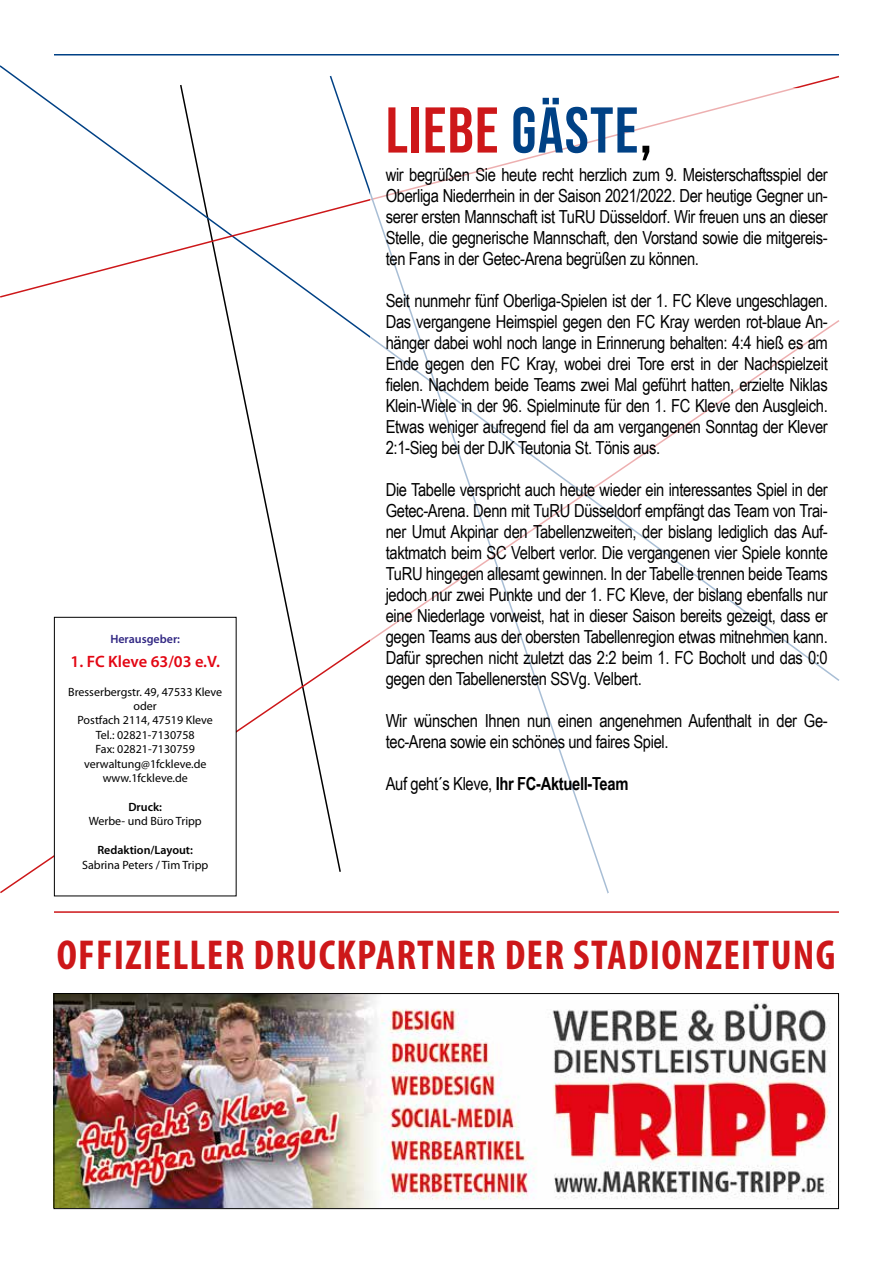
<style>
.page{position:relative;width:893px;height:1263px;background:#fff}
.page>*{position:absolute;margin:0;border:0;box-sizing:border-box;transform-origin:0 0}
.t1{font:64.5px "Bebas Neue";letter-spacing:.02em;color:#cd1719}
.t2{font:700 condensed 42px "Myriad Pro";letter-spacing:.03em;color:#cd1719}
.t3{font:18px/21px "Arial Narrow";letter-spacing:-.02em;color:#000;text-align:justify}
.t4{font:700 18px "Arial Narrow";letter-spacing:-.02em;color:#000}
.t5{font:600 16.5px "Myriad Pro";color:#e30613}
.t6{font:12px/14.4px "Myriad Pro";color:#000;text-align:center}
.t7{font:600 12px "Myriad Pro";color:#000}
.t8{font:600 12px "Myriad Pro";color:#312783}
.s1{color:#004185}
.s2{color:#000}
.s3{font-weight:400}
</style>
<div class="page">
<svg style="left:0;top:75px;width:839px;height:224px"></svg>
<svg style="left:329px;top:75px;width:281px;height:243px"></svg>
<svg style="left:0;top:318px;width:608px;height:577px"></svg>
<hr style="left:54px;top:54px;width:785px;height:2px;background:#004185">
<hr style="left:54px;top:911px;width:785px;height:2px;background:#cd1719">
<div style="left:370px;top:88px;width:487px;height:805px;background:#fff"></div>
<img style="left:56px;top:995px;width:775px;height:212px">
<div style="left:54px;top:993px;width:785px;height:216px;border:1px solid #000"></div>
<div style="left:54px;top:617px;width:182px;height:279px;background:#fff"></div>
<div style="left:54px;top:617px;width:183px;height:279px;border:1px solid #000"></div>
<p class="t8" style="left:110px;top:631px;width:71px">Herausgeber:</p>
<p class="t5" style="left:71px;top:651px;width:151px">1. FC Kleve 63/03 e.V.</p>
<p class="t6" style="left:68px;top:684px;width:156px">Bresserbergstr. 49, 47533 Kleve oder<br>Postfach 2114, 47519 Kleve<br>Tel.: 02821-7130758<br>Fax: 02821-7130759 verwaltung@1fckleve.de www.1fckleve.de</p>
<p class="t7" style="left:128px;top:799px;width:35px">Druck:</p>
<p class="t6" style="left:89px;top:814px;width:115px">Werbe- und Büro Tripp</p>
<p class="t7" style="left:97px;top:842px;width:97px">Redaktion/Layout:</p>
<p class="t6" style="left:82px;top:857px;width:128px">Sabrina Peters / Tim Tripp</p>
<h1 class="t1" style="left:386px;top:94px;width:268px">LIEBE <span class="s1">GÄSTE</span><span class="s2">,</span></h1>
<p class="t3" style="left:386px;top:163px;width:444px">wir begrüßen Sie heute recht herzlich zum 9. Meisterschaftsspiel der Oberliga Niederrhein in der Saison 2021/2022. Der heutige Gegner un&shy;serer ersten Mannschaft ist TuRU Düsseldorf. Wir freuen uns an dieser Stelle, die gegnerische Mannschaft, den Vorstand sowie die mitgereis&shy;ten Fans in der Getec-Arena begrüßen zu können.</p>
<p class="t3" style="left:386px;top:289px;width:444px">Seit nunmehr fünf Oberliga-Spielen ist der 1. FC Kleve ungeschlagen.<br>Das vergangene Heimspiel gegen den FC Kray werden rot-blaue An&shy;hänger dabei wohl noch lange in Erinnerung behalten: 4:4 hieß es am Ende gegen den FC Kray, wobei drei Tore erst in der Nachspielzeit fielen. Nachdem beide Teams zwei Mal geführt hatten, erzielte Niklas Klein-Wiele in der 96. Spielminute für den 1. FC Kleve den Ausgleich.<br>Etwas weniger aufregend fiel da am vergangenen Sonntag der Klever 2:1-Sieg bei der DJK Teutonia St. Tönis aus.</p>
<p class="t3" style="left:386px;top:478px;width:444px">Die Tabelle verspricht auch heute wieder ein interessantes Spiel in der Getec-Arena. Denn mit TuRU Düsseldorf empfängt das Team von Trai&shy;ner Umut Akpinar den Tabellenzweiten, der bislang lediglich das Auf&shy;taktmatch beim SC Velbert verlor. Die vergangenen vier Spiele konnte TuRU hingegen allesamt gewinnen. In der Tabelle trennen beide Teams jedoch nur zwei Punkte und der 1. FC Kleve, der bislang ebenfalls nur eine Niederlage vorweist, hat in dieser Saison bereits gezeigt, dass er gegen Teams aus der obersten Tabellenregion etwas mitnehmen kann.<br>Dafür sprechen nicht zuletzt das 2:2 beim 1. FC Bocholt und das 0:0 gegen den Tabellenersten SSVg. Velbert.</p>
<p class="t3" style="left:386px;top:709px;width:444px">Wir wünschen Ihnen nun einen angenehmen Aufenthalt in der Ge&shy;tec-Arena sowie ein schönes und faires Spiel.</p>
<p class="t4" style="left:386px;top:770px;width:244px"><span class="s3">Auf geht´s Kleve,</span> Ihr FC-Aktuell-Team</p>
<h2 class="t2" style="left:57px;top:929px;width:780px">OFFIZIELLER DRUCKPARTNER DER STADIONZEITUNG</h2>
</div>
